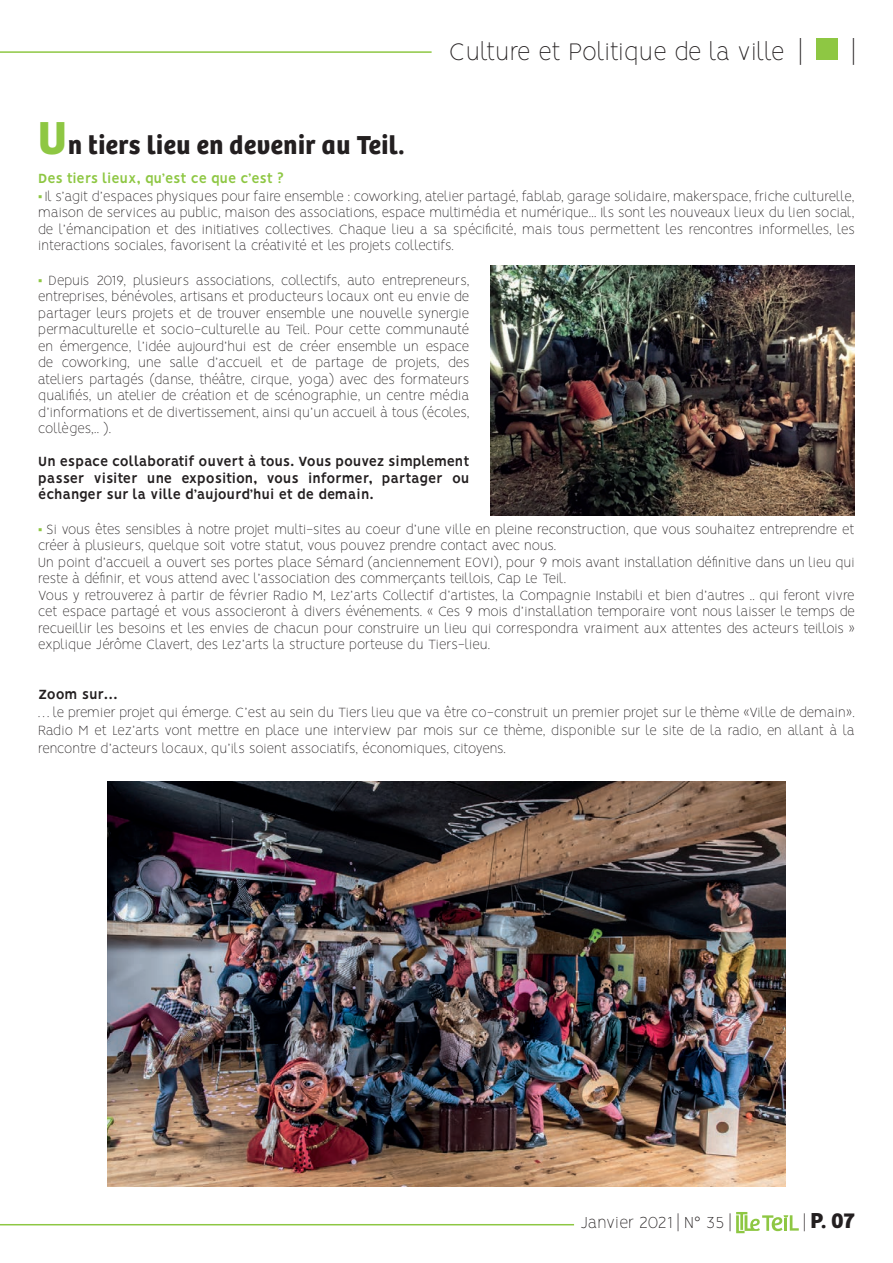
<style>
.page{position:relative;width:893px;height:1263px;background:#fff}
.page>*{position:absolute;margin:0;border:0;box-sizing:border-box;transform-origin:0 0}
.t1{font:100 27px "Vision";letter-spacing:.015em;color:#231f20}
.t2{font:700 27px "Bree";letter-spacing:.025em;color:#231f20;scale:.95 1}
.t3{font:700 22.5px "Bree";color:#231f20}
.t4{font:100 18px "Vision";letter-spacing:-.015em;color:#231f20}
.t5{font:100 15px/16.5px "Vision";letter-spacing:-.015em;color:#231f20;text-align:justify}
.t6{font:700 15px/16.5px "Vision";letter-spacing:-.005em;color:#231f20;text-align:justify}
.t7{font:700 15px "Vision";letter-spacing:-.01em;color:#8ec743}
.s1{font-size:48px;color:#8ec743}
.s2{font-family:"Vision";font-weight:100;font-size:18px}
</style>
<div class="page">
<hr style="left:0;top:1224px;width:574px;height:1px;background:#8ec743">
<svg style="left:736px;top:1212px;width:63px;height:21px"></svg>
<hr style="left:0;top:51px;width:432px;height:2px;background:#8ec743">
<div style="left:816px;top:38px;width:22px;height:22px;background:#8ec743"></div>
<img style="left:491px;top:265px;width:364px;height:250px">
<img style="left:107px;top:781px;width:679px;height:405px">
<h1 class="t1" style="left:449px;top:36px;width:354px">Culture et Politique de la ville |</h1>
<h1 class="t1" style="left:852px;top:36px;width:4px">|</h1>
<h1 class="t2" style="left:38px;top:128px;width:387px"><span class="s1">U</span>n tiers lieu en devenir au Teil.</h1>
<p class="t7" style="left:38px;top:169px;width:247px">Des tiers lieux, qu’est ce que c’est ?</p>
<p class="t5" style="left:38px;top:189px;width:818px;text-indent:7px">Il s’agit d’espaces physiques pour faire ensemble : coworking, atelier partagé, fablab, garage solidaire, makerspace, friche culturelle, maison de services au public, maison des associations, espace multimédia et numérique... Ils sont les nouveaux lieux du lien social, de l’émancipation et des initiatives collectives. Chaque lieu a sa spécificité, mais tous permettent les rencontres informelles, les interactions sociales, favorisent la créativité et les projets collectifs.</p>
<p class="t5" style="left:38px;top:273px;width:433px;text-indent:10px">Depuis 2019, plusieurs associations, collectifs, auto entrepreneurs, entreprises, bénévoles, artisans et producteurs locaux ont eu envie de partager leurs projets et de trouver ensemble une nouvelle synergie permaculturelle et socio-culturelle au Teil. Pour cette communauté en émergence, l’idée aujourd’hui est de créer ensemble un espace de coworking, une salle d’accueil et de partage de projets, des ateliers partagés (danse, théâtre, cirque, yoga) avec des formateurs qualifiés, un atelier de création et de scénographie, un centre média d’informations et de divertissement, ainsi qu’un accueil à tous (écoles, collèges,.. ).</p>
<p class="t6" style="left:38px;top:454px;width:433px">Un espace collaboratif ouvert à tous. Vous pouvez simplement passer visiter une exposition, vous informer, partager ou échanger sur la ville d’aujourd’hui et de demain.</p>
<p class="t5" style="left:38px;top:522px;width:818px;text-align:left;text-indent:8px">Si vous êtes sensibles à notre projet multi-sites au coeur d’une ville en pleine reconstruction, que vous souhaitez entreprendre et créer à plusieurs, quelque soit votre statut, vous pouvez prendre contact avec nous.<br>Un point d’accueil a ouvert ses portes place Sémard (anciennement EOVI), pour 9 mois avant installation définitive dans un lieu qui reste à définir, et vous attend avec l’association des commerçants teillois, Cap Le Teil.<br>Vous y retrouverez à partir de février Radio M, Lez’arts Collectif d’artistes, la Compagnie Instabili et bien d’autres .. qui feront vivre cet espace partagé et vous associeront à divers événements. « Ces 9 mois d’installation temporaire vont nous laisser le temps de recueillir les besoins et les envies de chacun pour construire un lieu qui correspondra vraiment aux attentes des acteurs teillois » explique Jérôme Clavert, des Lez’arts la structure porteuse du Tiers-lieu.</p>
<p class="t6" style="left:38px;top:688px;width:81px">Zoom sur…</p>
<p class="t5" style="left:38px;top:705px;width:818px;line-height:18px">… le premier projet qui émerge. C’est au sein du Tiers lieu que va être co-construit un premier projet sur le thème «Ville de demain».<br>Radio M et Lez’arts vont mettre en place une interview par mois sur ce thème, disponible sur le site de la radio, en allant à la rencontre d’acteurs locaux, qu’ils soient associatifs, économiques, citoyens.</p>
<p class="t4" style="left:581px;top:1212px;width:152px">Janvier 2021 | N° 35 |</p>
<h2 class="t3" style="left:804px;top:1207px;width:52px"><span class="s2">|</span> P. 07</h2>
</div>
